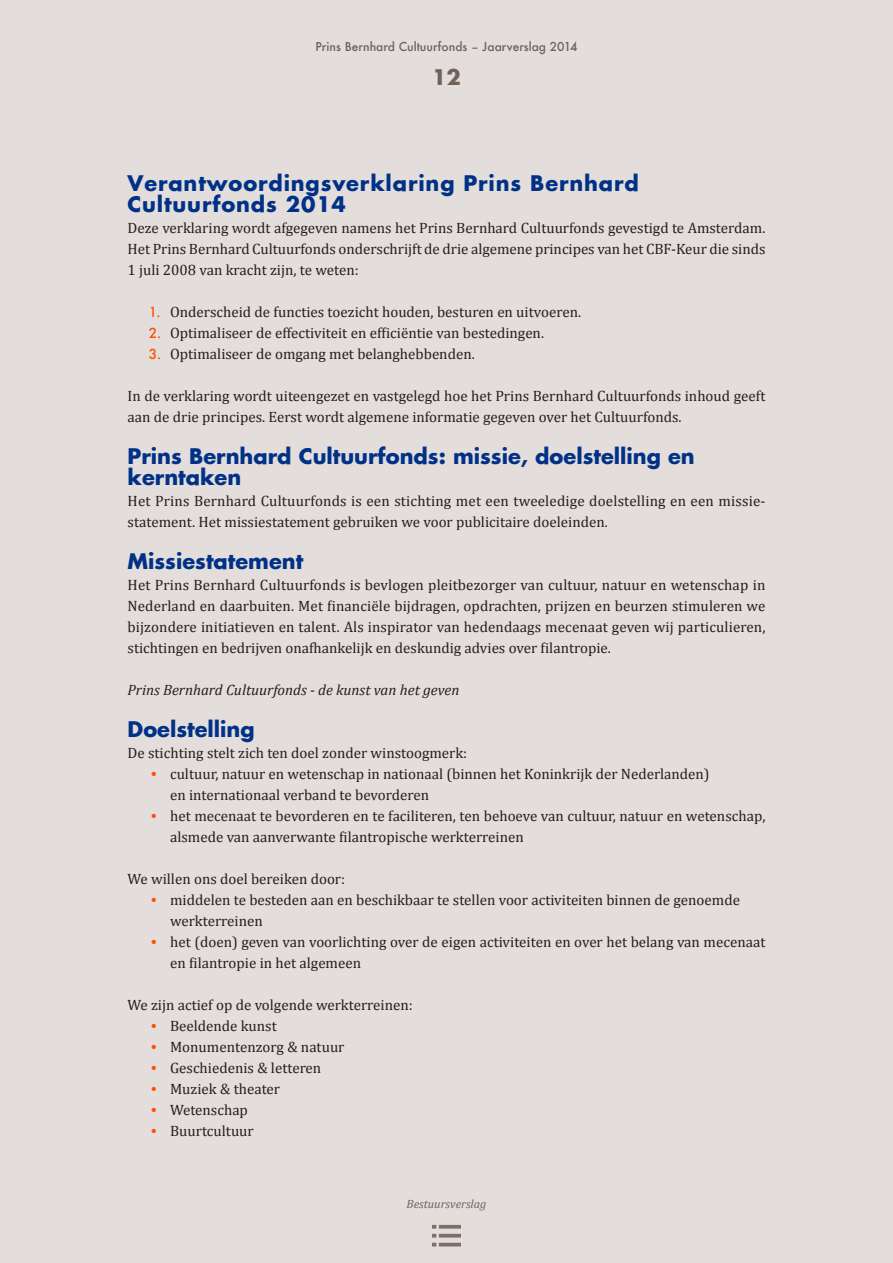
<style>
.page{position:relative;width:893px;height:1263px;background:#e3dddc}
.page>*{position:absolute;margin:0;border:0;box-sizing:border-box;transform-origin:0 0}
.KOPzwart_14pt{font:700 21px/21px "Futura";color:#003186}
.KOPzwart_14pt-2{font:700 21px "Futura";letter-spacing:.04em;color:#003186}
.t1{font:700 21px "Futura";color:#716259}
.BODY_brief_hfst_1{font:15px/21px "Cambria";color:#231f20}
.BODY_cambria_10pt{font:15px/21px "Cambria";color:#231f20;text-align:justify}
.KOPzwart_14pt-3{font:italic 15px "Cambria";color:#231f20}
.t2{font:500 12px "Futura";color:#716259}
.t3{font:italic 12px "Cambria";color:#716259}
.s1{font-family:"Futura";font-weight:500;font-size:13.5px;color:#ff5000}
</style>
<div class="page">
<hr style="left:439px;top:1234px;width:22px;height:3px;background:#7c6f66">
<hr style="left:439px;top:1225px;width:22px;height:3px;background:#7c6f66">
<hr style="left:439px;top:1243px;width:22px;height:3px;background:#7c6f66">
<svg style="left:432px;top:1234px;width:4px;height:3px"></svg>
<svg style="left:432px;top:1225px;width:4px;height:3px"></svg>
<svg style="left:432px;top:1243px;width:4px;height:3px"></svg>
<p class="t2" style="left:315px;top:38px;width:264px">Prins Bernhard Cultuurfonds – Jaarverslag 2014</p>
<p class="t1" style="left:432px;top:63px;width:30px">12</p>
<p class="KOPzwart_14pt-2" style="left:128px;top:168px;width:513px">Verantwoordingsverklaring Prins Bernhard</p>
<p class="KOPzwart_14pt-2" style="left:128px;top:189px;width:220px">Cultuurfonds 2014</p>
<p class="BODY_cambria_10pt" style="left:128px;top:217px;width:639px">Deze verklaring wordt afgegeven namens het Prins Bernhard Cultuurfonds gevestigd te Amsterdam.<br>Het Prins Bernhard Cultuurfonds onderschrijft de drie algemene principes van het CBF-Keur die sinds 1 juli 2008 van kracht zijn, te weten:</p>
<p class="BODY_brief_hfst_1" style="left:149px;top:301px;width:434px"><span class="s1">1.</span> Onderscheid de functies toezicht houden, besturen en uitvoeren.</p>
<p class="BODY_brief_hfst_1" style="left:149px;top:322px;width:397px"><span class="s1">2.</span> Optimaliseer de effectiviteit en efficiëntie van bestedingen.</p>
<p class="BODY_brief_hfst_1" style="left:149px;top:343px;width:327px"><span class="s1">3.</span> Optimaliseer de omgang met belanghebbenden.</p>
<p class="BODY_brief_hfst_1" style="left:128px;top:385px;width:639px">In de verklaring wordt uiteengezet en vastgelegd hoe het Prins Bernhard Cultuurfonds inhoud geeft aan de drie principes. Eerst wordt algemene informatie gegeven over het Cultuurfonds.</p>
<p class="KOPzwart_14pt" style="left:128px;top:445px;width:569px">Prins Bernhard Cultuurfonds: missie, doelstelling en kerntaken</p>
<p class="BODY_brief_hfst_1" style="left:128px;top:490px;width:639px">Het Prins Bernhard Cultuurfonds is een stichting met een tweeledige doelstelling en een missie&shy;statement. Het missiestatement gebruiken we voor publicitaire doeleinden.</p>
<p class="KOPzwart_14pt" style="left:128px;top:550px;width:177px">Missiestatement</p>
<p class="BODY_brief_hfst_1" style="left:128px;top:574px;width:639px;text-align:justify">Het Prins Bernhard Cultuurfonds is bevlogen pleitbezorger van cultuur, natuur en wetenschap in Nederland en daarbuiten. Met financiële bijdragen, opdrachten, prijzen en beurzen stimuleren we bijzondere initiatieven en talent. Als inspirator van hedendaags mecenaat geven wij particulieren, stichtingen en bedrijven onafhankelijk en deskundig advies over filantropie.</p>
<p class="KOPzwart_14pt-3" style="left:128px;top:680px;width:333px">Prins Bernhard Cultuurfonds - de kunst van het geven</p>
<p class="KOPzwart_14pt" style="left:128px;top:718px;width:129px">Doelstelling</p>
<p class="BODY_brief_hfst_1" style="left:128px;top:742px;width:341px">De stichting stelt zich ten doel zonder winstoogmerk:</p>
<p class="BODY_brief_hfst_1" style="left:170px;top:763px;width:541px;text-indent:-21px"><span class="s1">•</span> cultuur, natuur en wetenschap in nationaal (binnen het Koninkrijk der Nederlanden) en internationaal verband te bevorderen</p>
<p class="BODY_brief_hfst_1" style="left:170px;top:805px;width:597px;text-indent:-21px"><span class="s1">•</span> het mecenaat te bevorderen en te faciliteren, ten behoeve van cultuur, natuur en wetenschap, alsmede van aanverwante filantropische werkterreinen</p>
<p class="BODY_brief_hfst_1" style="left:128px;top:868px;width:219px">We willen ons doel bereiken door:</p>
<p class="BODY_brief_hfst_1" style="left:170px;top:889px;width:571px;text-indent:-21px"><span class="s1">•</span> middelen te besteden aan en beschikbaar te stellen voor activiteiten binnen de genoemde werkterreinen</p>
<p class="BODY_brief_hfst_1" style="left:170px;top:931px;width:597px;text-indent:-21px"><span class="s1">•</span> het (doen) geven van voorlichting over de eigen activiteiten en over het belang van mecenaat en filantropie in het algemeen</p>
<p class="BODY_brief_hfst_1" style="left:128px;top:994px;width:287px">We zijn actief op de volgende werkterreinen:</p>
<p class="BODY_brief_hfst_1" style="left:149px;top:1015px;width:129px"><span class="s1">•</span> Beeldende kunst</p>
<p class="BODY_brief_hfst_1" style="left:149px;top:1036px;width:197px"><span class="s1">•</span> Monumentenzorg &amp; natuur</p>
<p class="BODY_brief_hfst_1" style="left:149px;top:1057px;width:174px"><span class="s1">•</span> Geschiedenis &amp; letteren</p>
<p class="BODY_brief_hfst_1" style="left:149px;top:1078px;width:133px"><span class="s1">•</span> Muziek &amp; theater</p>
<p class="BODY_brief_hfst_1" style="left:149px;top:1099px;width:101px"><span class="s1">•</span> Wetenschap</p>
<p class="BODY_brief_hfst_1" style="left:149px;top:1120px;width:106px"><span class="s1">•</span> Buurtcultuur</p>
<p class="t3" style="left:407px;top:1196px;width:81px">Bestuursverslag</p>
</div>
